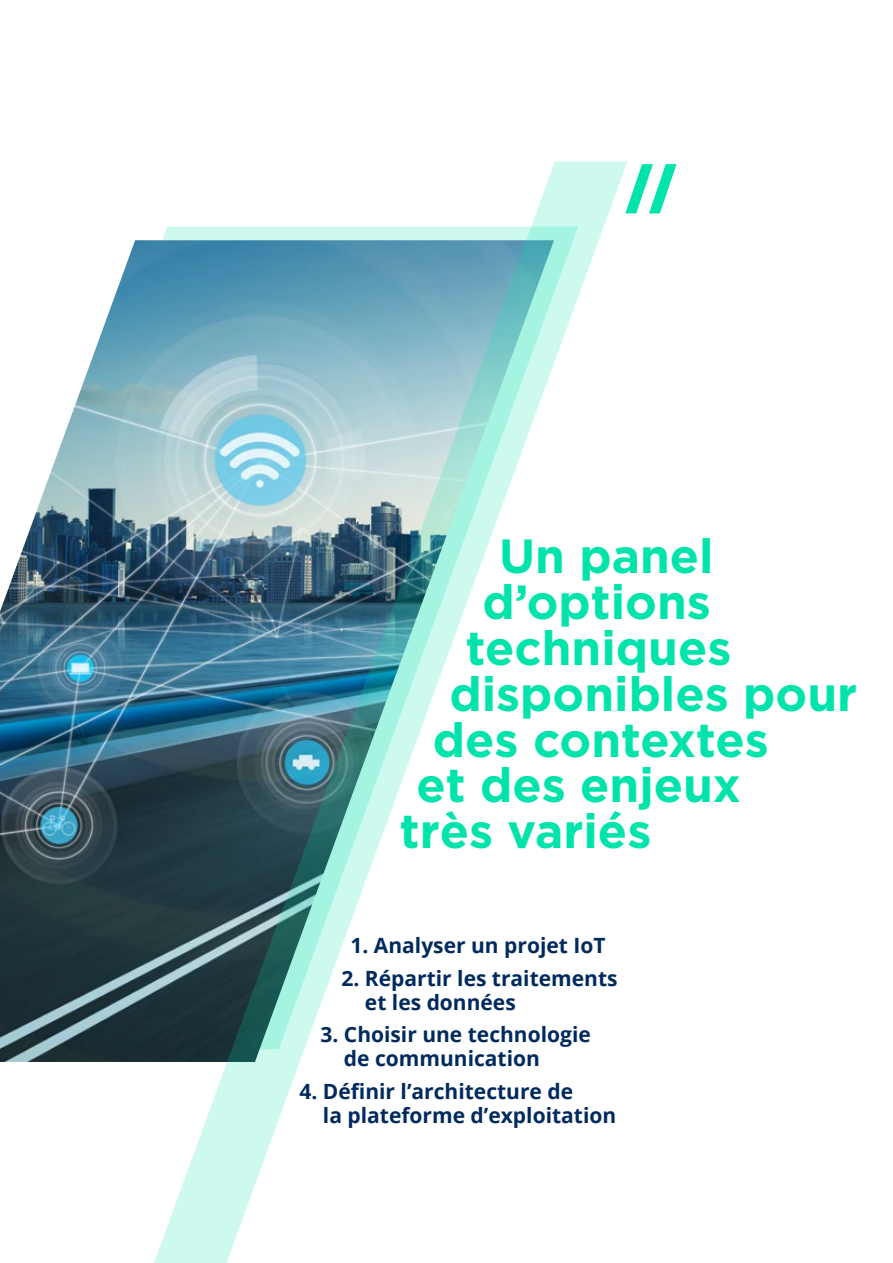
<style>
.page{position:relative;width:893px;height:1263px;background:#fff}
.page>*{position:absolute;margin:0;border:0;box-sizing:border-box;transform-origin:0 0}
.t1{font:italic 700 70.35px "Gotham";color:#00e4ac}
.t2{font:700 47.85px "Gotham";color:#00e4ac}
.t3{font:700 21px/24px "Open Sans";color:#002a5d}
</style>
<div class="page">
<img style="left:0;top:430px;width:66px;height:632px">
<img style="left:66px;top:162px;width:561px;height:1101px">
<h1 class="t1" style="left:624px;top:148px;width:49px">II</h1>
<h2 class="t2" style="left:499px;top:528px;width:216px">Un panel</h2>
<h2 class="t2" style="left:482px;top:574px;width:230px">d’options</h2>
<h2 class="t2" style="left:466px;top:620px;width:267px">techniques</h2>
<h2 class="t2" style="left:449px;top:666px;width:409px">disponibles pour</h2>
<h2 class="t2" style="left:433px;top:712px;width:337px">des contextes</h2>
<h2 class="t2" style="left:416px;top:758px;width:326px">et des enjeux</h2>
<h2 class="t2" style="left:400px;top:804px;width:253px">très variés</h2>
<p class="t3" style="left:351px;top:933px;width:256px">1. Analyser un projet IoT</p>
<p class="t3" style="left:365px;top:965px;width:254px;text-indent:-23px">2. Répartir les traitements et les données</p>
<p class="t3" style="left:344px;top:1022px;width:248px;text-indent:-23px">3. Choisir une technologie de communication</p>
<p class="t3" style="left:323px;top:1078px;width:295px;text-indent:-23px">4. Définir l’architecture de<br>la plateforme d’exploitation</p>
</div>
